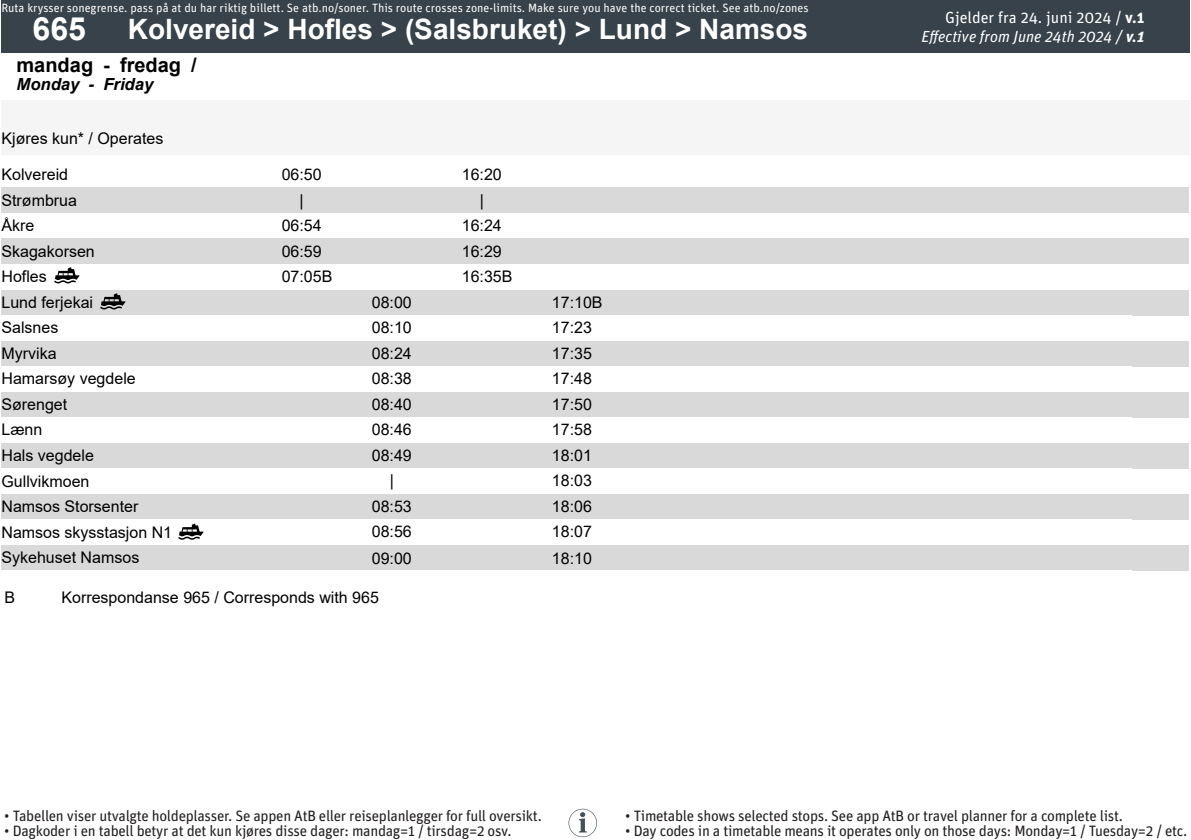
<style>
.page{position:relative;width:1191px;height:840px;background:#fff}
.page>*{position:absolute;margin:0;border:0;box-sizing:border-box;transform-origin:0 0}
.t1{font:700 32px "Arial";color:#fff}
.t2{font:700 28px "Arial";color:#fff}
.t3{font:700 20px "Arial";color:#000}
.t4{font:italic 700 16.6px "Arial";color:#000}
.t5{font:16px/25.6px "Arial";color:#000}
.t6{font:italic 16px/19.2px "Unit Pro";color:#fff;text-align:right}
.t7{font:15px "Unit Pro";letter-spacing:-.02em;color:#231f20}
.t8{font:12px "Unit Pro";color:#fefcfa}
.s1{font-style:normal}
.s2{font-weight:700;font-style:normal}
.s3{font-weight:700}
</style>
<div class="page">
<div style="left:2px;top:100px;width:255px;height:54px;background:#f5f5f5"></div>
<div style="left:257px;top:100px;width:90px;height:54px;background:#f5f5f5"></div>
<div style="left:347px;top:100px;width:90px;height:54px;background:#f5f5f5"></div>
<div style="left:437px;top:100px;width:90px;height:54px;background:#f5f5f5"></div>
<div style="left:527px;top:100px;width:90px;height:54px;background:#f5f5f5"></div>
<div style="left:617px;top:100px;width:90px;height:54px;background:#f5f5f5"></div>
<div style="left:707px;top:100px;width:90px;height:54px;background:#f5f5f5"></div>
<div style="left:797px;top:100px;width:90px;height:54px;background:#f5f5f5"></div>
<div style="left:887px;top:100px;width:90px;height:54px;background:#f5f5f5"></div>
<div style="left:977px;top:100px;width:90px;height:54px;background:#f5f5f5"></div>
<div style="left:1067px;top:100px;width:122px;height:54px;background:#f5f5f5"></div>
<div style="left:2px;top:0;width:115px;height:52px;background:#37424a"></div>
<div style="left:117px;top:0;width:1072px;height:52px;background:#37424a"></div>
<div style="left:2px;top:187px;width:1187px;height:26px;background:#d9d9d9"></div>
<div style="left:2px;top:238px;width:1187px;height:26px;background:#d9d9d9"></div>
<div style="left:2px;top:289px;width:1187px;height:26px;background:#d9d9d9"></div>
<div style="left:2px;top:340px;width:1187px;height:26px;background:#d9d9d9"></div>
<div style="left:2px;top:391px;width:1187px;height:26px;background:#d9d9d9"></div>
<div style="left:2px;top:443px;width:1187px;height:25px;background:#d9d9d9"></div>
<div style="left:2px;top:494px;width:1187px;height:25px;background:#d9d9d9"></div>
<div style="left:2px;top:545px;width:1187px;height:25px;background:#d9d9d9"></div>
<svg style="left:54px;top:267px;width:26px;height:16px"></svg>
<svg style="left:100px;top:293px;width:26px;height:16px"></svg>
<svg style="left:178px;top:523px;width:26px;height:16px"></svg>
<svg style="left:568px;top:808px;width:29px;height:28px"></svg>
<p class="t8" style="left:1px;top:0;width:808px">Ruta krysser sonegrense. pass på at du har riktig billett. Se atb.no/soner. This route crosses zone-limits. Make sure you have the correct ticket. See atb.no/zones</p>
<p class="t1" style="left:33px;top:7px;width:55px">665</p>
<p class="t2" style="left:128px;top:9px;width:682px">Kolvereid &gt; Hofles &gt; (Salsbruket) &gt; Lund &gt; Namsos</p>
<p class="t3" style="left:17px;top:51px;width:182px">mandag - fredag /</p>
<p class="t4" style="left:17px;top:73px;width:138px">Monday - Friday</p>
<p class="t5" style="left:2px;top:125px;width:163px">Kjøres kun* / Operates</p>
<p class="t5" style="left:2px;top:161px;width:172px">Kolvereid<br>Strømbrua<br>Åkre<br>Skagakorsen<br>Hofles<br>Lund ferjekai<br>Salsnes<br>Myrvika<br>Hamarsøy vegdele<br>Sørenget<br>Lænn<br>Hals vegdele<br>Gullvikmoen<br>Namsos Storsenter<br>Namsos skysstasjon N1<br>Sykehuset Namsos</p>
<p class="t5" style="left:282px;top:161px;width:42px">06:50</p>
<p class="t5" style="left:462px;top:161px;width:42px">16:20</p>
<p class="t5" style="left:300px;top:187px;width:6px">|</p>
<p class="t5" style="left:480px;top:187px;width:6px">|</p>
<p class="t5" style="left:282px;top:212px;width:42px">06:54</p>
<p class="t5" style="left:462px;top:212px;width:42px">16:24</p>
<p class="t5" style="left:282px;top:238px;width:42px">06:59</p>
<p class="t5" style="left:462px;top:238px;width:42px">16:29</p>
<p class="t5" style="left:282px;top:263px;width:52px">07:05B</p>
<p class="t5" style="left:462px;top:263px;width:52px">16:35B</p>
<p class="t5" style="left:372px;top:289px;width:42px">08:00</p>
<p class="t5" style="left:552px;top:289px;width:52px">17:10B</p>
<p class="t5" style="left:372px;top:314px;width:42px">08:10</p>
<p class="t5" style="left:552px;top:314px;width:42px">17:23</p>
<p class="t5" style="left:372px;top:340px;width:42px">08:24</p>
<p class="t5" style="left:552px;top:340px;width:42px">17:35</p>
<p class="t5" style="left:372px;top:365px;width:42px">08:38</p>
<p class="t5" style="left:552px;top:365px;width:42px">17:48</p>
<p class="t5" style="left:372px;top:391px;width:42px">08:40</p>
<p class="t5" style="left:552px;top:391px;width:42px">17:50</p>
<p class="t5" style="left:372px;top:416px;width:42px">08:46</p>
<p class="t5" style="left:552px;top:416px;width:42px">17:58</p>
<p class="t5" style="left:372px;top:442px;width:42px">08:49</p>
<p class="t5" style="left:552px;top:442px;width:42px">18:01</p>
<p class="t5" style="left:390px;top:467px;width:6px">|</p>
<p class="t5" style="left:552px;top:467px;width:42px">18:03</p>
<p class="t5" style="left:372px;top:493px;width:42px">08:53</p>
<p class="t5" style="left:552px;top:493px;width:42px">18:06</p>
<p class="t5" style="left:372px;top:518px;width:42px">08:56</p>
<p class="t5" style="left:552px;top:518px;width:42px">18:07</p>
<p class="t5" style="left:372px;top:545px;width:42px">09:00</p>
<p class="t5" style="left:552px;top:545px;width:42px">18:10</p>
<p class="t5" style="left:4px;top:584px;width:12px">B</p>
<p class="t5" style="left:61px;top:584px;width:319px">Korrespondanse 965 / Corresponds with 965</p>
<p class="t6" style="left:921px;top:7px;width:224px"><span class="s1">Gjelder fra 24. juni 2024 /</span> <span class="s2">v.1<br></span>Effective from June 24th 2024 / <span class="s3">v.1</span></p>
<p class="t7" style="left:4px;top:804px;width:539px">• Tabellen viser utvalgte holdeplasser. Se appen AtB eller reiseplanlegger for full oversikt.</p>
<p class="t7" style="left:4px;top:819px;width:509px">• Dagkoder i en tabell betyr at det kun kjøres disse dager: mandag=1 / tirsdag=2 osv.</p>
<p class="t7" style="left:625px;top:804px;width:499px">• Timetable shows selected stops. See app AtB or travel planner for a complete list.</p>
<p class="t7" style="left:625px;top:819px;width:563px">• Day codes in a timetable means it operates only on those days: Monday=1 / Tuesday=2 / etc.</p>
</div>
